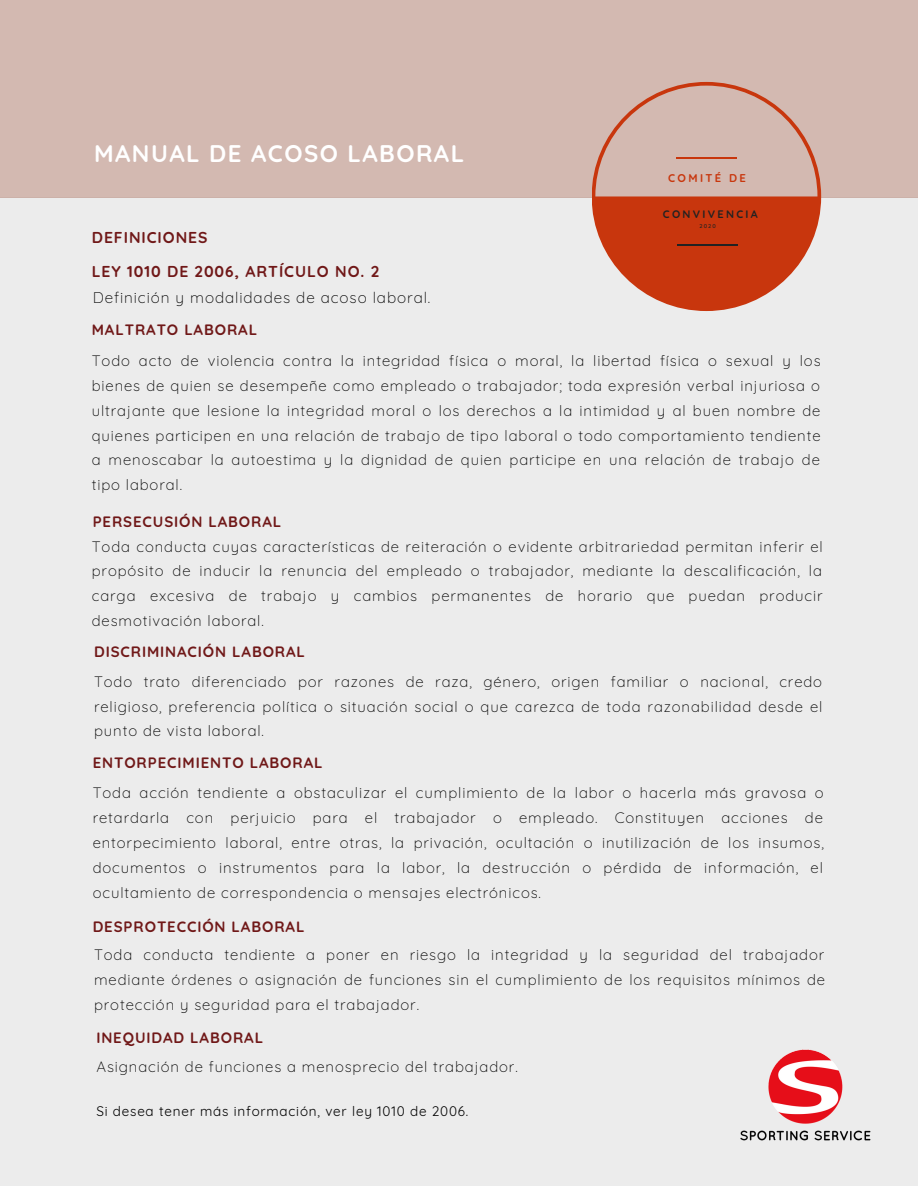
<style>
.page{position:relative;width:918px;height:1188px;background:#fff}
.page>*{position:absolute;margin:0;border:0;box-sizing:border-box;transform-origin:0 0}
.t1{font:700 24px "Quicksand";letter-spacing:.06em;color:#fff}
.t2{font:700 15.75px "Quicksand";letter-spacing:.06em;color:#701818}
.t3{font:300 15.45px "Quicksand";letter-spacing:.06em;color:#000}
.t4{font:300 15px/24.9px "Quicksand";letter-spacing:.06em;color:#000;text-align:justify}
.t5{font:700 15px "Quicksand";letter-spacing:.06em;color:#701818}
.t6{font:13.5px "Quicksand";letter-spacing:.06em;color:#000}
.t7{font:700 11.25px "Quicksand";letter-spacing:.21em;color:#c8360d}
.t8{font:700 10.95px "Quicksand";letter-spacing:.21em;color:#222}
.t9{font:500 5.55px "Quicksand";color:#222}
</style>
<div class="page">
<div style="left:0;top:197px;width:918px;height:988px;background:#ececec"></div>
<div style="left:0;top:0;width:918px;height:197px;background:#d3b9b1"></div>
<img style="left:740px;top:1049px;width:131px;height:92px">
<svg style="left:592px;top:82px;width:229px;height:229px"></svg>
<svg style="left:594px;top:196px;width:225px;height:113px"></svg>
<hr style="left:677px;top:244px;width:61px;height:1px;background:#222">
<hr style="left:676px;top:158px;width:61px;height:1px;background:#c8360d">
<h1 class="t1" style="left:94px;top:138px;width:372px">MANUAL DE ACOSO LABORAL</h1>
<p class="t2" style="left:92px;top:228px;width:117px">DEFINICIONES</p>
<p class="t2" style="left:92px;top:261px;width:289px">LEY 1010 DE 2006, ARTÍCULO NO. 2</p>
<p class="t7" style="left:668px;top:171px;width:79px">COMITÉ DE</p>
<p class="t8" style="left:663px;top:207px;width:96px">CONVIVENCIA</p>
<p class="t9" style="left:699px;top:223px;width:18px">2020</p>
<p class="t3" style="left:93px;top:287px;width:339px">Definición y modalidades de acoso laboral.</p>
<p class="t5" style="left:92px;top:320px;width:167px">MALTRATO LABORAL</p>
<p class="t4" style="left:92px;top:348px;width:730px">Todo acto de violencia contra la integridad física o moral, la libertad física o sexual y los bienes de quien se desempeñe como empleado o trabajador; toda expresión verbal injuriosa o ultrajante que lesione la integridad moral o los derechos a la intimidad y al buen nombre de quienes participen en una relación de trabajo de tipo laboral o todo comportamiento tendiente a menoscabar la autoestima y la dignidad de quien participe en una relación de trabajo de tipo laboral.</p>
<p class="t5" style="left:93px;top:512px;width:190px">PERSECUSIÓN LABORAL</p>
<p class="t4" style="left:92px;top:533px;width:732px">Toda conducta cuyas características de reiteración o evidente arbitrariedad permitan inferir el propósito de inducir la renuncia del empleado o trabajador, mediante la descalificación, la carga excesiva de trabajo y cambios permanentes de horario que puedan producir desmotivación laboral.</p>
<p class="t5" style="left:94px;top:642px;width:212px">DISCRIMINACIÓN LABORAL</p>
<p class="t4" style="left:94px;top:668px;width:730px">Todo trato diferenciado por razones de raza, género, origen familiar o nacional, credo religioso, preferencia política o situación social o que carezca de toda razonabilidad desde el punto de vista laboral.</p>
<p class="t5" style="left:93px;top:753px;width:231px">ENTORPECIMIENTO LABORAL</p>
<p class="t4" style="left:93px;top:780px;width:733px">Toda acción tendiente a obstaculizar el cumplimiento de la labor o hacerla más gravosa o retardarla con perjuicio para el trabajador o empleado. Constituyen acciones de entorpecimiento laboral, entre otras, la privación, ocultación o inutilización de los insumos, documentos o instrumentos para la labor, la destrucción o pérdida de información, el ocultamiento de correspondencia o mensajes electrónicos.</p>
<p class="t5" style="left:93px;top:917px;width:213px">DESPROTECCIÓN LABORAL</p>
<p class="t4" style="left:94px;top:942px;width:733px">Toda conducta tendiente a poner en riesgo la integridad y la seguridad del trabajador mediante órdenes o asignación de funciones sin el cumplimiento de los requisitos mínimos de protección y seguridad para el trabajador.</p>
<p class="t5" style="left:96px;top:1028px;width:168px">INEQUIDAD LABORAL</p>
<p class="t4" style="left:96px;top:1054px;width:423px">Asignación de funciones a menosprecio del trabajador.</p>
<p class="t6" style="left:96px;top:1103px;width:374px">Si desea tener más información, ver ley 1010 de 2006.</p>
</div>
